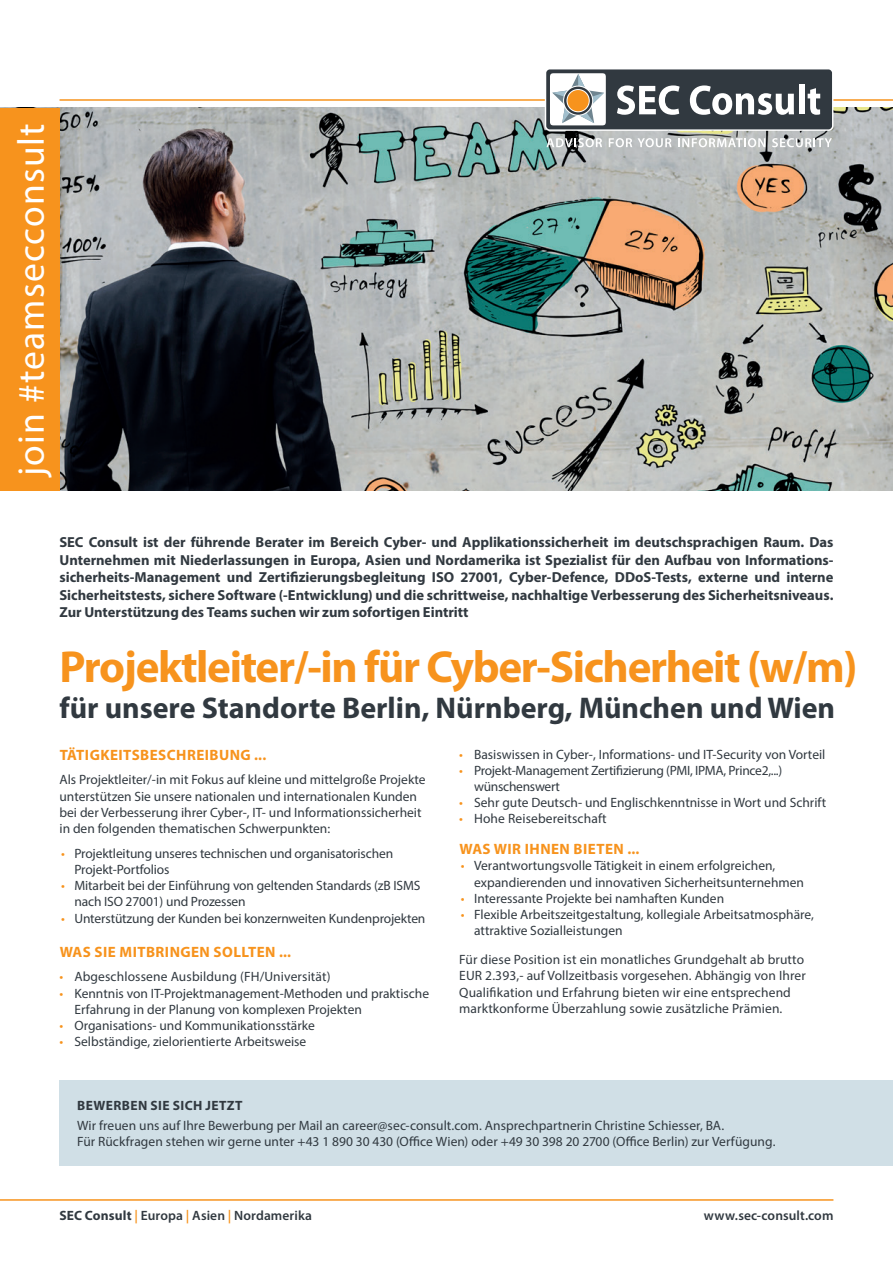
<style>
.page{position:relative;width:893px;height:1263px;background:#fff}
.page>*{position:absolute;margin:0;border:0;box-sizing:border-box;transform-origin:0 0}
.t1{font:700 45px "Myriad Pro";letter-spacing:-.03em;color:#f7931d}
.t2{font:37.5px "Myriad Pro";letter-spacing:.03em;color:#fff}
.t3{font:700 30px "Myriad Pro";color:#313940}
.t4{font:700 15px "Myriad Pro";letter-spacing:.03em;color:#f7931d}
.t5{font:700 14.55px/17.4px "Myriad Pro";color:#313940;text-align:justify}
.t6{font:13.5px/16.2px "Myriad Pro";color:#313940}
.t7{font:13.5px/16.2px "Myriad Pro";letter-spacing:-.02em;color:#313940}
.t8{font:600 13.5px "Myriad Pro";letter-spacing:.005em;color:#313940}
.t9{font:700 13.5px "Myriad Pro";letter-spacing:.03em;color:#313940}
.s1{color:#f7931d}
.s2{font-weight:700}
</style>
<div class="page">
<hr style="left:0;top:1199px;width:833px;height:2px;background:#f7931d">
<img style="left:0;top:107px;width:893px;height:383px">
<hr style="left:60px;top:99px;width:833px;height:2px;background:#f7931d">
<div style="left:60px;top:1080px;width:833px;height:85px;background:#d0dfe6"></div>
<div style="left:545px;top:68px;width:288px;height:63px;background:#aaaeb1;border-radius:5px"></div>
<div style="left:546px;top:69px;width:286px;height:60px;background:#313940;border-radius:3px"></div>
<div style="left:550px;top:73px;width:56px;height:52px;background:#fff;border-radius:4px"></div>
<svg style="left:552px;top:74px;width:52px;height:49px"></svg>
<svg style="left:563px;top:86px;width:30px;height:30px"></svg>
<svg style="left:564px;top:87px;width:28px;height:28px"></svg>
<svg style="left:566px;top:89px;width:24px;height:23px"></svg>
<div style="left:567px;top:90px;width:22px;height:21px;background:#f7931d;border-radius:50%"></div>
<svg style="left:546px;top:138px;width:56px;height:9px"></svg>
<svg style="left:609px;top:138px;width:63px;height:9px"></svg>
<svg style="left:678px;top:138px;width:87px;height:9px"></svg>
<svg style="left:772px;top:138px;width:60px;height:9px"></svg>
<svg style="left:617px;top:85px;width:63px;height:30px"></svg>
<svg style="left:690px;top:85px;width:104px;height:30px"></svg>
<div style="left:799px;top:84px;width:5px;height:30px;background:#fff"></div>
<svg style="left:808px;top:88px;width:12px;height:27px"></svg>
<div style="left:0;top:108px;width:60px;height:382px;background:#f7931d"></div>
<h2 class="t2" style="left:8px;top:476px;width:354px;rotate:-90deg">join #teamsecconsult</h2>
<p class="t5" style="left:60px;top:533px;width:775px">SEC Consult ist der führende Berater im Bereich Cyber- und Applikationssicherheit im deutschsprachigen Raum. Das Unternehmen mit Niederlassungen in Europa, Asien und Nordamerika ist Spezialist für den Aufbau von Informations&shy;sicherheits-Management und Zertifizierungsbegleitung ISO 27001, Cyber-Defence, DDoS-Tests, externe und interne Sicherheitstests, sichere Software (-Entwicklung) und die schrittweise, nachhaltige Verbesserung des Sicherheitsniveaus.<br>Zur Unterstützung des Teams suchen wir zum sofortigen Eintritt</p>
<h1 class="t1" style="left:60px;top:637px;width:800px">Projektleiter/-in für Cyber-Sicherheit (w/m)</h1>
<h3 class="t3" style="left:60px;top:688px;width:777px">für unsere Standorte Berlin, Nürnberg, München und Wien</h3>
<p class="t4" style="left:60px;top:745px;width:208px">TÄTIGKEITSBESCHREIBUNG ...</p>
<p class="t6" style="left:60px;top:771px;width:367px">Als Projektleiter/-in mit Fokus auf kleine und mittelgroße Projekte unterstützen Sie unsere nationalen und internationalen Kunden bei der Verbesserung ihrer Cyber-, IT- und Informationssicherheit in den folgenden thematischen Schwerpunkten:</p>
<p class="t6" style="left:74px;top:845px;width:320px;text-indent:-13px"><span class="s1">•</span> Projektleitung unseres technischen und organisatorischen<br>Projekt-Portfolios</p>
<p class="t6" style="left:74px;top:877px;width:347px;text-indent:-13px"><span class="s1">•</span> Mitarbeit bei der Einführung von geltenden Standards (zB ISMS nach ISO 27001) und Prozessen</p>
<p class="t6" style="left:61px;top:910px;width:366px"><span class="s1">•</span> Unterstützung der Kunden bei konzernweiten Kundenprojekten</p>
<p class="t4" style="left:60px;top:942px;width:233px">WAS SIE MITBRINGEN SOLLTEN ...</p>
<p class="t6" style="left:60px;top:968px;width:273px"><span class="s1">•</span> Abgeschlossene Ausbildung (FH/Universität)</p>
<p class="t6" style="left:74px;top:985px;width:356px;text-indent:-15px"><span class="s1">•</span> Kenntnis von IT-Projektmanagement-Methoden und praktische<br>Erfahrung in der Planung von komplexen Projekten</p>
<p class="t6" style="left:60px;top:1017px;width:257px"><span class="s1">•</span> Organisations- und Kommunikationsstärke</p>
<p class="t6" style="left:60px;top:1033px;width:248px"><span class="s1">•</span> Selbständige, zielorientierte Arbeitsweise</p>
<p class="t6" style="left:459px;top:746px;width:368px"><span class="s1">•</span> Basiswissen in Cyber-, Informations- und IT-Security von Vorteil</p>
<p class="t7" style="left:474px;top:762px;width:310px;text-indent:-15px"><span class="s1">•</span> Projekt-Management Zertifizierung (PMI, IPMA, Prince2,...) wünschenswert</p>
<p class="t6" style="left:459px;top:794px;width:368px"><span class="s1">•</span> Sehr gute Deutsch- und Englischkenntnisse in Wort und Schrift</p>
<p class="t6" style="left:459px;top:810px;width:149px"><span class="s1">•</span> Hohe Reisebereitschaft</p>
<p class="t4" style="left:459px;top:839px;width:181px">WAS WIR IHNEN BIETEN ...</p>
<p class="t6" style="left:474px;top:857px;width:331px;text-indent:-13px"><span class="s1">•</span> Verantwortungsvolle Tätigkeit in einem erfolgreichen, expandierenden und innovativen Sicherheitsunternehmen</p>
<p class="t6" style="left:461px;top:890px;width:265px"><span class="s1">•</span> Interessante Projekte bei namhaften Kunden</p>
<p class="t6" style="left:474px;top:906px;width:341px;text-indent:-13px"><span class="s1">•</span> Flexible Arbeitszeitgestaltung, kollegiale Arbeitsatmosphäre, attraktive Sozialleistungen</p>
<p class="t6" style="left:459px;top:951px;width:348px">Für diese Position ist ein monatliches Grundgehalt ab brutto EUR 2.393,- auf Vollzeitbasis vorgesehen. Abhängig von Ihrer Qualifikation und Erfahrung bieten wir eine entsprechend marktkonforme Überzahlung sowie zusätzliche Prämien.</p>
<p class="t9" style="left:77px;top:1096px;width:167px">BEWERBEN SIE SICH JETZT</p>
<p class="t6" style="left:77px;top:1117px;width:700px">Wir freuen uns auf Ihre Bewerbung per Mail an career@sec-consult.com. Ansprechpartnerin Christine Schiesser, BA.<br>Für Rückfragen stehen wir gerne unter +43 1 890 30 430 (Office Wien) oder +49 30 398 20 2700 (Office Berlin) zur Verfügung.</p>
<p class="t8" style="left:60px;top:1207px;width:254px"><span class="s2">SEC Consult</span> <span class="s1">|</span> Europa <span class="s1">|</span> Asien <span class="s1">|</span> Nordamerika</p>
<p class="t8" style="left:704px;top:1207px;width:131px">www.sec-consult.com</p>
</div>
